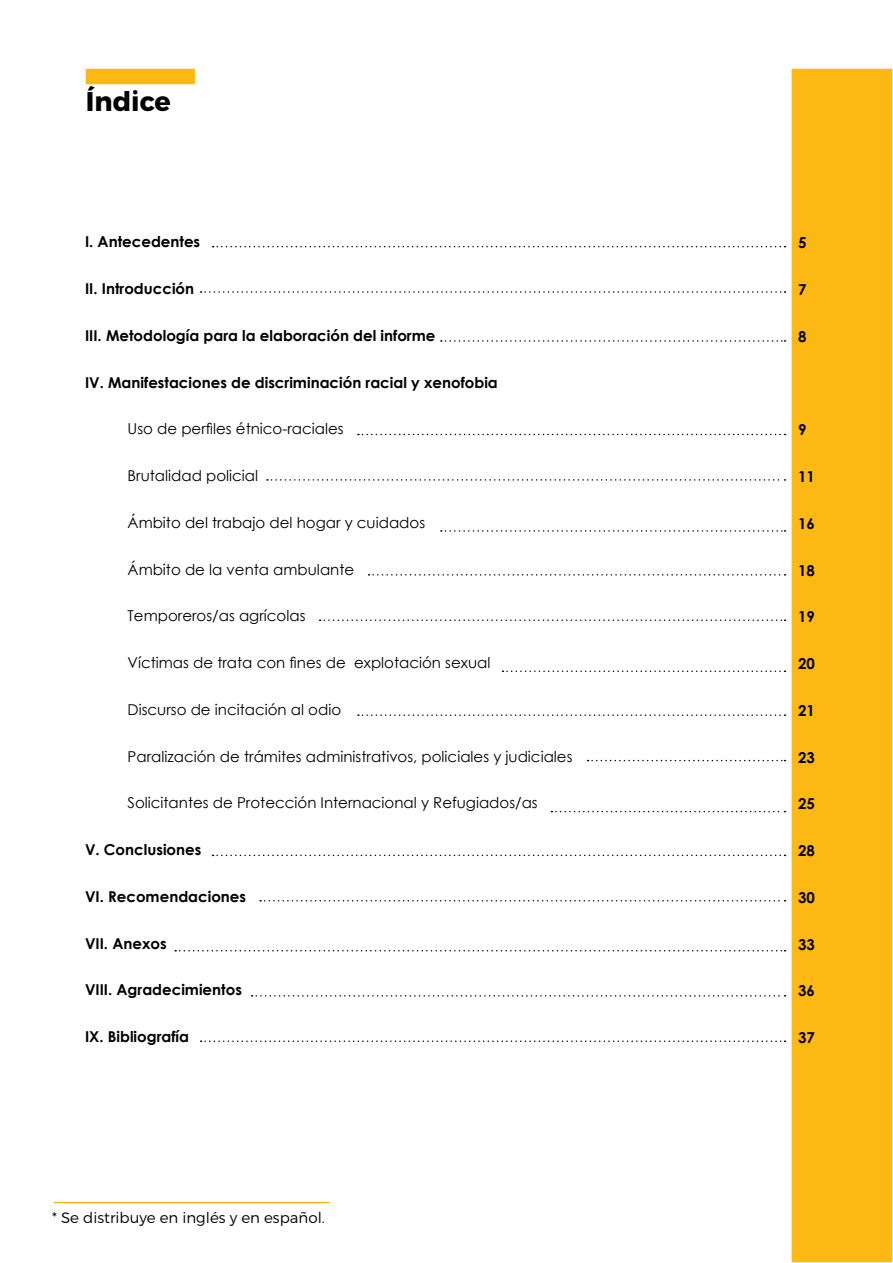
<style>
.page{position:relative;width:893px;height:1263px;background:#fff}
.page>*{position:absolute;margin:0;border:0;box-sizing:border-box;transform-origin:0 0}
.t1{font:700 27px "Montserrat";color:#000}
.t2{font:15px "Century Gothic";color:#000}
.t3{font:700 15px "Century Gothic";color:#000}
.t4{font:300 15px "Montserrat";color:#000}
</style>
<div class="page">
<div style="left:85px;top:68px;width:111px;height:17px;background:#fdb813;border:1px solid #fff"></div>
<div style="left:791px;top:68px;width:102px;height:1195px;background:#fdb813"></div>
<hr style="left:54px;top:1202px;width:276px;height:1px;background:#fab71d">
<svg style="left:213px;top:246px;width:572px;height:1px"></svg>
<svg style="left:358px;top:434px;width:427px;height:1px"></svg>
<svg style="left:369px;top:574px;width:416px;height:2px"></svg>
<svg style="left:358px;top:714px;width:427px;height:2px"></svg>
<svg style="left:213px;top:855px;width:572px;height:1px"></svg>
<svg style="left:252px;top:995px;width:533px;height:1px"></svg>
<svg style="left:441px;top:340px;width:344px;height:2px"></svg>
<svg style="left:441px;top:530px;width:344px;height:2px"></svg>
<svg style="left:502px;top:670px;width:283px;height:2px"></svg>
<svg style="left:551px;top:811px;width:234px;height:1px"></svg>
<svg style="left:175px;top:950px;width:610px;height:1px"></svg>
<svg style="left:201px;top:291px;width:584px;height:2px"></svg>
<svg style="left:267px;top:479px;width:518px;height:2px"></svg>
<svg style="left:320px;top:619px;width:465px;height:2px"></svg>
<svg style="left:588px;top:760px;width:197px;height:1px"></svg>
<svg style="left:260px;top:900px;width:525px;height:1px"></svg>
<svg style="left:201px;top:1040px;width:584px;height:2px"></svg>
<h1 class="t1" style="left:86px;top:79px;width:86px">Índice</h1>
<p class="t3" style="left:85px;top:230px;width:117px">I. Antecedentes</p>
<p class="t3" style="left:85px;top:277px;width:111px">II. Introducción</p>
<p class="t3" style="left:85px;top:324px;width:352px">III. Metodología para la elaboración del informe</p>
<p class="t3" style="left:85px;top:371px;width:414px">IV. Manifestaciones de discriminación racial y xenofobia</p>
<p class="t2" style="left:128px;top:418px;width:218px">Uso de perfiles étnico-raciales</p>
<p class="t2" style="left:128px;top:465px;width:132px">Brutalidad policial</p>
<p class="t2" style="left:128px;top:512px;width:299px">Ámbito del trabajo del hogar y cuidados</p>
<p class="t2" style="left:128px;top:559px;width:228px">Ámbito de la venta ambulante</p>
<p class="t2" style="left:128px;top:605px;width:179px">Temporeros/as agrícolas</p>
<p class="t2" style="left:128px;top:652px;width:364px">Víctimas de trata con fines de explotación sexual</p>
<p class="t2" style="left:128px;top:699px;width:215px">Discurso de incitación al odio</p>
<p class="t2" style="left:128px;top:746px;width:446px">Paralización de trámites administrativos, policiales y judiciales</p>
<p class="t2" style="left:128px;top:792px;width:412px">Solicitantes de Protección Internacional y Refugiados/as</p>
<p class="t3" style="left:85px;top:838px;width:118px">V. Conclusiones</p>
<p class="t3" style="left:85px;top:885px;width:163px">VI. Recomendaciones</p>
<p class="t3" style="left:85px;top:932px;width:83px">VII. Anexos</p>
<p class="t3" style="left:85px;top:978px;width:158px">VIII. Agradecimientos</p>
<p class="t3" style="left:85px;top:1025px;width:106px">IX. Bibliografía</p>
<p class="t4" style="left:52px;top:1209px;width:274px">* Se distribuye en inglés y en español.</p>
<p class="t3" style="left:798px;top:231px;width:10px">5</p>
<p class="t3" style="left:798px;top:278px;width:10px">7</p>
<p class="t3" style="left:798px;top:325px;width:10px">8</p>
<p class="t3" style="left:798px;top:418px;width:10px">9</p>
<p class="t3" style="left:798px;top:465px;width:18px">11</p>
<p class="t3" style="left:798px;top:512px;width:18px">16</p>
<p class="t3" style="left:798px;top:559px;width:18px">18</p>
<p class="t3" style="left:798px;top:605px;width:18px">19</p>
<p class="t3" style="left:798px;top:652px;width:18px">20</p>
<p class="t3" style="left:798px;top:699px;width:18px">21</p>
<p class="t3" style="left:798px;top:746px;width:18px">23</p>
<p class="t3" style="left:798px;top:792px;width:18px">25</p>
<p class="t3" style="left:798px;top:839px;width:18px">28</p>
<p class="t3" style="left:798px;top:886px;width:18px">30</p>
<p class="t3" style="left:798px;top:933px;width:18px">33</p>
<p class="t3" style="left:798px;top:979px;width:18px">36</p>
<p class="t3" style="left:798px;top:1026px;width:18px">37</p>
</div>
